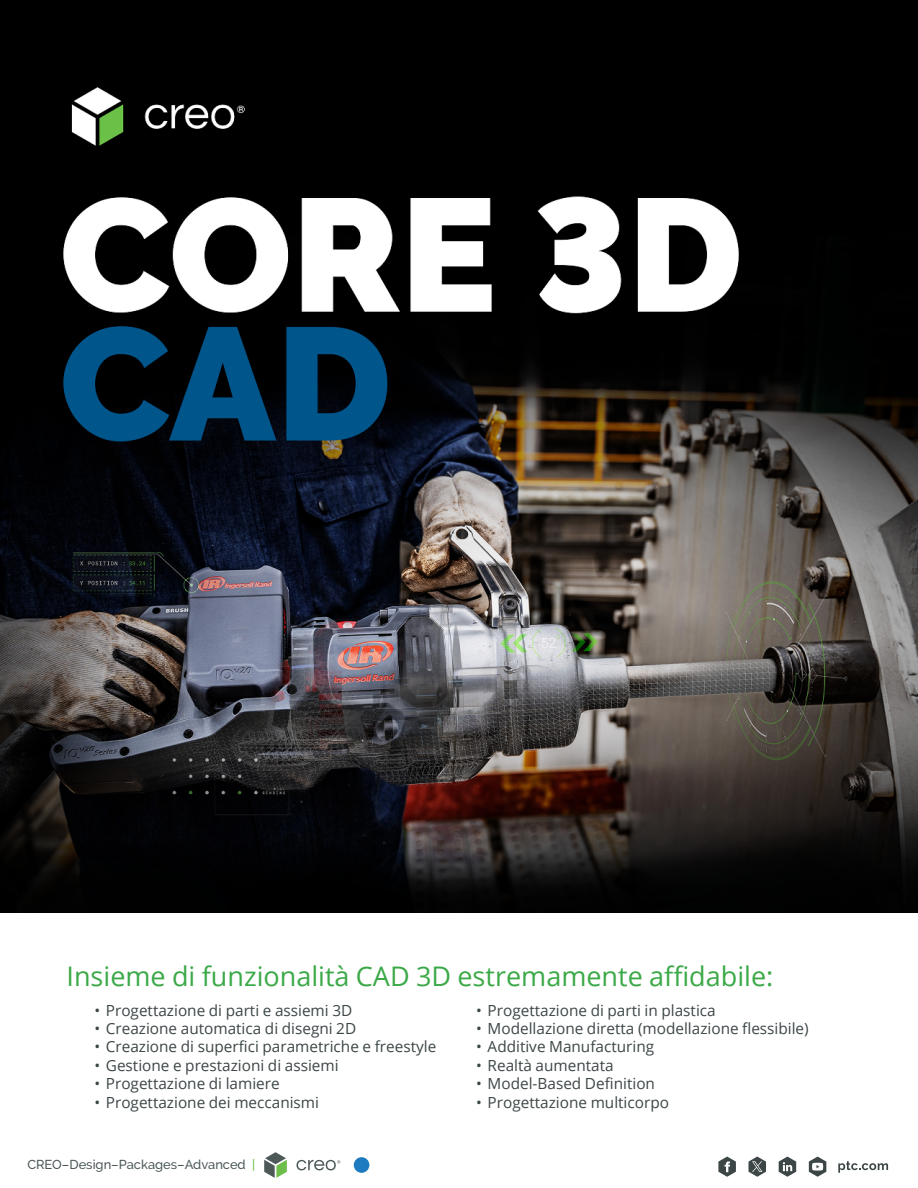
<style>
.page{position:relative;width:918px;height:1188px;background:#fff}
.page>*{position:absolute;margin:0;border:0;box-sizing:border-box;transform-origin:0 0}
.t1{font:27px "Open Sans";color:#3ba948}
.t2{font:15.3px "Open Sans";color:#3d4647}
.t3{font:500 12.9px "PTC Raleway";color:#4d5859}
.s1{color:#6ebe4b}
</style>
<div class="page">
<img style="left:0;top:0;width:918px;height:913px">
<svg style="left:296px;top:1160px;width:44px;height:10px"></svg>
<svg style="left:264px;top:1152px;width:23px;height:26px"></svg>
<div style="left:354px;top:1157px;width:15px;height:16px;background:#1e7bc0;border-radius:50%"></div>
<svg style="left:718px;top:1157px;width:18px;height:20px"></svg>
<svg style="left:779px;top:1157px;width:17px;height:20px"></svg>
<svg style="left:809px;top:1157px;width:17px;height:20px"></svg>
<svg style="left:838px;top:1161px;width:50px;height:12px"></svg>
<svg style="left:749px;top:1157px;width:17px;height:20px"></svg>
<h1 class="t1" style="left:67px;top:957px;width:708px">Insieme di funzionalità CAD 3D estremamente affidabile:</h1>
<p class="t2" style="left:94px;top:1000px;width:259px">• Progettazione di parti e assiemi 3D</p>
<p class="t2" style="left:94px;top:1018px;width:263px">• Creazione automatica di disegni 2D</p>
<p class="t2" style="left:94px;top:1036px;width:343px">• Creazione di superfici parametriche e freestyle</p>
<p class="t2" style="left:94px;top:1055px;width:246px">• Gestione e prestazioni di assiemi</p>
<p class="t2" style="left:94px;top:1073px;width:187px">• Progettazione di lamiere</p>
<p class="t2" style="left:94px;top:1091px;width:226px">• Progettazione dei meccanismi</p>
<p class="t2" style="left:476px;top:1000px;width:241px">• Progettazione di parti in plastica</p>
<p class="t2" style="left:476px;top:1018px;width:334px">• Modellazione diretta (modellazione flessibile)</p>
<p class="t2" style="left:476px;top:1036px;width:179px">• Additive Manufacturing</p>
<p class="t2" style="left:476px;top:1055px;width:139px">• Realtà aumentata</p>
<p class="t2" style="left:476px;top:1073px;width:180px">• Model-Based Definition</p>
<p class="t2" style="left:476px;top:1091px;width:194px">• Progettazione multicorpo</p>
<p class="t3" style="left:27px;top:1157px;width:230px">CREO–Design–Packages–Advanced <span class="s1">|</span></p>
</div>
